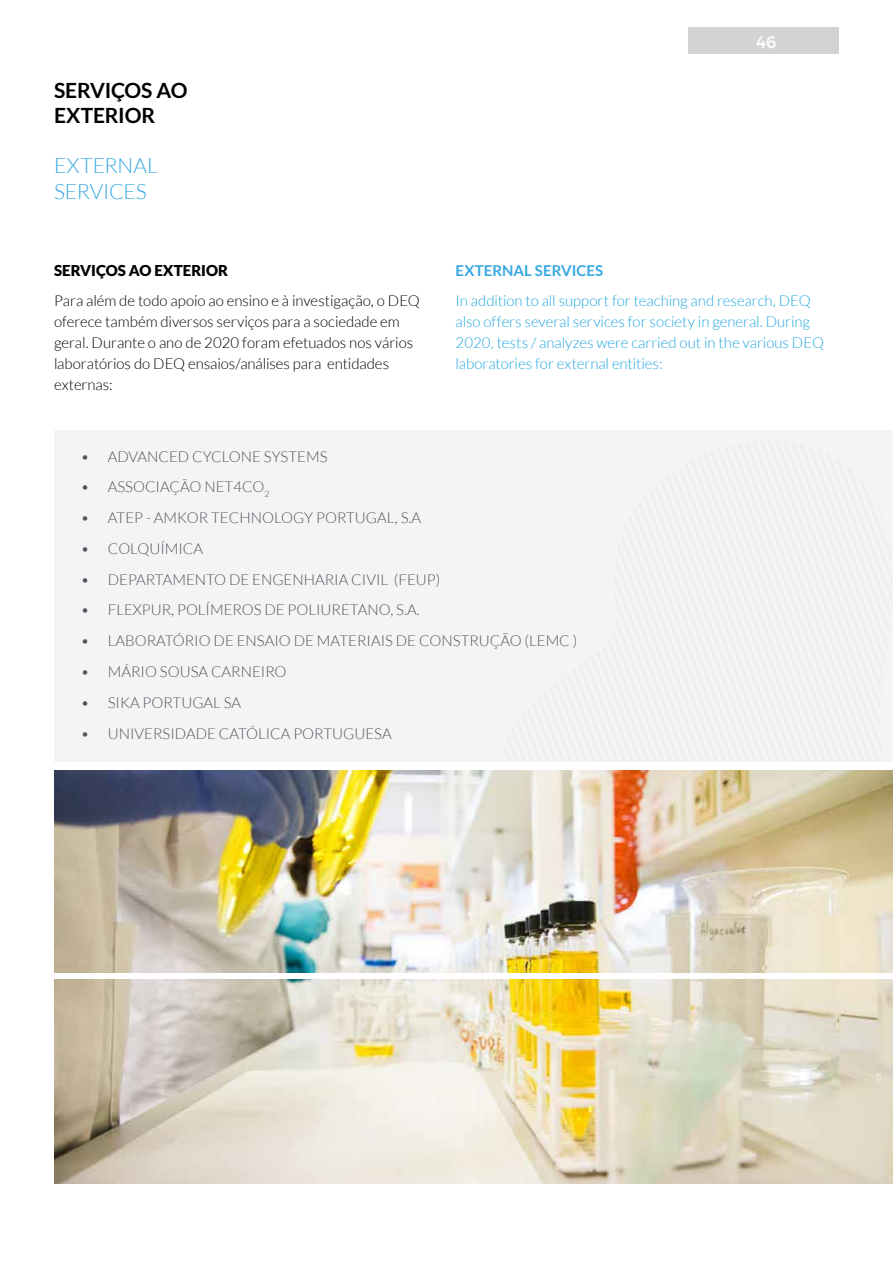
<style>
.page{position:relative;width:893px;height:1263px;background:#fff}
.page>*{position:absolute;margin:0;border:0;box-sizing:border-box;transform-origin:0 0}
.t1{font:700 21px/25.2px "Lato";letter-spacing:-.01em;color:#000}
.t2{font:300 21px/25.2px "Lato";letter-spacing:-.005em;color:#36a9e1}
.t3{font:16.5px "Montserrat";color:#fff}
.t4{font:300 15px "Lato";color:#50535c}
.t5{font:300 15px/21px "Lato";letter-spacing:-.005em;color:#000}
.t6{font:300 15px/21px "Lato";letter-spacing:-.005em;color:#22a8e0}
.t7{font:900 15px "Lato";letter-spacing:.005em;color:#000}
.t8{font:700 15px "Lato";color:#36a9e1}
</style>
<div class="page">
<div style="left:54px;top:430px;width:839px;height:332px;background:#f4f4f5"></div>
<img style="left:54px;top:980px;width:839px;height:203px">
<img style="left:54px;top:770px;width:839px;height:203px">
<div style="left:689px;top:27px;width:150px;height:27px;background:#d1d3d4"></div>
<h1 class="t1" style="left:54px;top:77px;width:135px">SERVIÇOS AO<br>EXTERIOR</h1>
<h1 class="t2" style="left:54px;top:153px;width:105px">EXTERNAL<br>SERVICES</h1>
<p class="t7" style="left:54px;top:262px;width:176px">SERVIÇOS AO EXTERIOR</p>
<p class="t5" style="left:54px;top:290px;width:367px">Para além de todo apoio ao ensino e à investigação, o DEQ oferece também diversos serviços para a sociedade em geral. Durante o ano de 2020 foram efetuados nos vários laboratórios do DEQ ensaios/análises para entidades externas:</p>
<p class="t3" style="left:756px;top:29px;width:22px">46</p>
<p class="t8" style="left:455px;top:262px;width:149px">EXTERNAL SERVICES</p>
<p class="t6" style="left:455px;top:290px;width:370px">In addition to all support for teaching and research, DEQ also offers several services for society in general. During 2020, tests / analyzes were carried out in the various DEQ laboratories for external entities:</p>
<p class="t4" style="left:81px;top:448px;width:248px">• ADVANCED CYCLONE SYSTEMS</p>
<p class="t4" style="left:81px;top:479px;width:190px">• ASSOCIAÇÃO NET4CO<sub>2</sub></p>
<p class="t4" style="left:81px;top:510px;width:342px">• ATEP - AMKOR TECHNOLOGY PORTUGAL, S.A</p>
<p class="t4" style="left:81px;top:540px;width:124px">• COLQUÍMICA</p>
<p class="t4" style="left:81px;top:571px;width:361px">• DEPARTAMENTO DE ENGENHARIA CIVIL (FEUP)</p>
<p class="t4" style="left:81px;top:602px;width:340px">• FLEXPUR, POLÍMEROS DE POLIURETANO, S.A.</p>
<p class="t4" style="left:81px;top:633px;width:498px">• LABORATÓRIO DE ENSAIO DE MATERIAIS DE CONSTRUÇÃO (LEMC )</p>
<p class="t4" style="left:81px;top:663px;width:207px">• MÁRIO SOUSA CARNEIRO</p>
<p class="t4" style="left:81px;top:694px;width:162px">• SIKA PORTUGAL SA</p>
<p class="t4" style="left:81px;top:725px;width:312px">• UNIVERSIDADE CATÓLICA PORTUGUESA</p>
</div>
